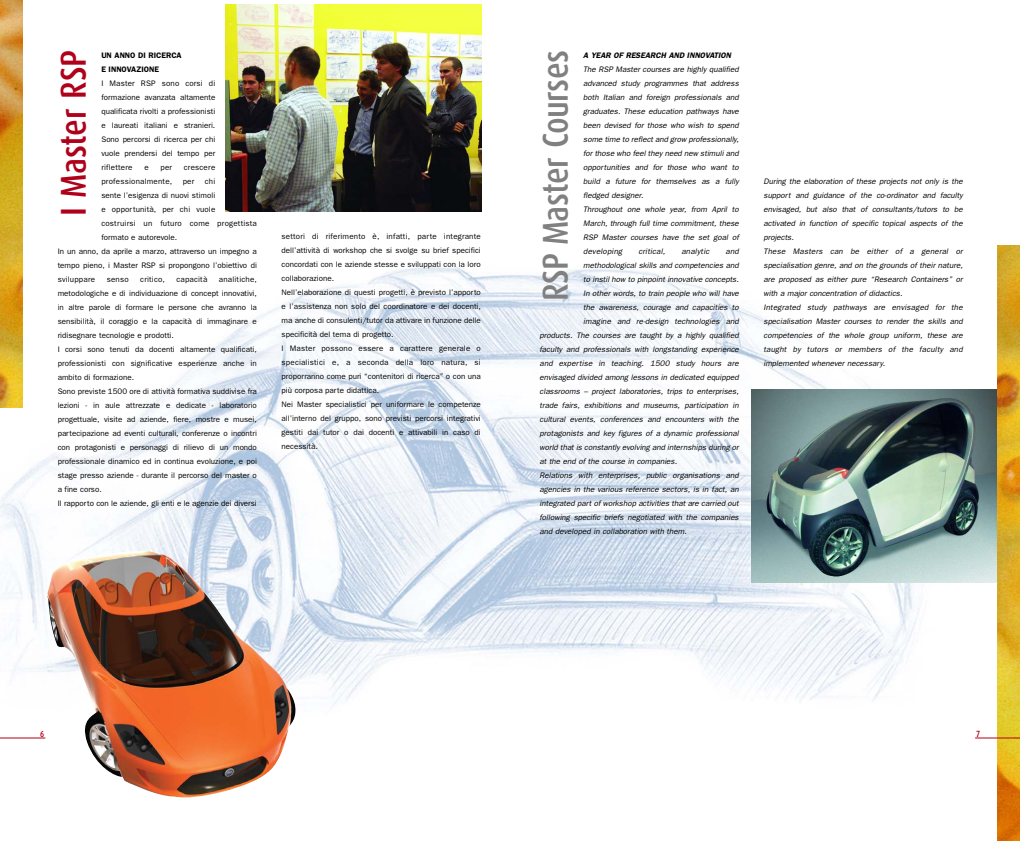
<style>
.page{position:relative;width:1020px;height:841px;background:#fff}
.page>*{position:absolute;margin:0;border:0;box-sizing:border-box;transform-origin:0 0}
.t1{font:500 36px "Dax Condensed";letter-spacing:-.015em;color:#808080}
.t2{font:500 36px "Dax Condensed";letter-spacing:-.005em;color:#b0011a}
.t3{font:500 9px "Dax Condensed";color:#b0011a}
.t4{font:italic 8px/14px "Franklin Gothic";color:#000}
.t5{font:8px/14px "Franklin Gothic";color:#000}
.t6{font:8px "Franklin Gothic";letter-spacing:.025em;color:#000}
.t7{font:italic 600 8px "Franklin Gothic";color:#000}
.t8{font:600 8px/14px "Franklin Gothic";color:#000}
.t9{font:italic 8px "Franklin Gothic";letter-spacing:.025em;color:#000}
</style>
<div class="page">
<img style="left:0;top:266px;width:981px;height:473px">
<img style="left:47px;top:551px;width:258px;height:247px">
<img style="left:0;top:0;width:23px;height:408px">
<hr style="left:0;top:738px;width:45px;height:1px;background:#b0011a">
<img style="left:751px;top:389px;width:247px;height:193px">
<img style="left:998px;top:245px;width:22px;height:596px">
<hr style="left:975px;top:738px;width:45px;height:1px;background:#b0011a">
<img style="left:225px;top:4px;width:257px;height:208px">
<h1 class="t2" style="left:58px;top:216px;width:167px;rotate:-90deg">I Master RSP</h1>
<p class="t8" style="left:101px;top:48px;width:82px">UN ANNO DI RICERCA<br>E INNOVAZIONE</p>
<p class="t5" style="left:101px;top:76px;width:115px;text-align:justify">I Master RSP sono corsi di formazione avanzata altamente qualificata rivolti a professionisti e laureati italiani e stranieri.<br>Sono percorsi di ricerca per chi vuole prendersi del tempo per riflettere</p>
<p class="t5" style="left:144px;top:160px;width:6px">e</p>
<p class="t5" style="left:161px;top:160px;width:13px">per</p>
<p class="t6" style="left:184px;top:164px;width:33px">crescere</p>
<p class="t6" style="left:101px;top:178px;width:72px">professionalmente,</p>
<p class="t5" style="left:183px;top:174px;width:13px">per</p>
<p class="t5" style="left:205px;top:174px;width:12px">chi</p>
<p class="t5" style="left:101px;top:188px;width:115px">sente l’esigenza di nuovi stimoli</p>
<p class="t5" style="left:101px;top:202px;width:115px">e opportunità, per chi vuole</p>
<p class="t6" style="left:101px;top:220px;width:157px">costruirsi un futuro come progettista</p>
<p class="t5" style="left:101px;top:230px;width:77px">formato e autorevole.</p>
<p class="t5" style="left:58px;top:244px;width:201px">In un anno, da aprile a marzo, attraverso un impegno a</p>
<p class="t5" style="left:58px;top:258px;width:201px">tempo pieno, i Master RSP si propongono l’obiettivo di</p>
<p class="t6" style="left:58px;top:276px;width:39px">sviluppare</p>
<p class="t5" style="left:107px;top:272px;width:24px">senso</p>
<p class="t6" style="left:140px;top:276px;width:26px">critico,</p>
<p class="t6" style="left:177px;top:276px;width:32px">capacità</p>
<p class="t5" style="left:58px;top:272px;width:201px;text-indent:161px">analitiche, metodologiche e di individuazione di concept innovativi, in altre parole di formare le persone che avranno la sensibilità, il coraggio e la capacità di immaginare e ridisegnare tecnologie e prodotti.<br>I corsi sono tenuti da docenti altamente qualificati, professionisti con significative esperienze anche in ambito di formazione.<br>Sono previste 1500 ore di attività formativa suddivise fra lezioni - in aule attrezzate e dedicate - laboratorio progettuale, visite ad aziende, fiere, mostre e musei, partecipazione ad eventi culturali, conferenze o incontri con protagonisti e personaggi di rilievo di un mondo professionale dinamico ed in continua evoluzione, e poi stage presso aziende - durante il percorso del master o a fine corso.<br>Il rapporto con le aziende, gli enti e le agenzie dei diversi</p>
<p class="t5" style="left:282px;top:230px;width:201px">settori di riferimento è, infatti, parte integrante dell’attività di workshop che si svolge su brief specifici concordati con le aziende stesse e sviluppati con la loro collaborazione.<br>Nell’elaborazione di questi progetti, è previsto l’apporto e l’assistenza non solo del coordinatore e dei docenti, ma anche di consulenti/tutor da attivare in funzione delle specificità del tema di progetto.<br>I Master possono essere a carattere generale o specialistici e, a seconda della loro natura, si proporranno come puri “contenitori di ricerca” o con una più corposa parte didattica.<br>Nei Master specialistici per uniformare le competenze all’interno del gruppo, sono previsti percorsi integrativi gestiti dai tutor o dai docenti e attivabili in caso di necessità.</p>
<h1 class="t1" style="left:539px;top:301px;width:252px;rotate:-90deg">RSP Master Courses</h1>
<p class="t7" style="left:583px;top:52px;width:149px">A YEAR OF RESEARCH AND INNOVATION</p>
<p class="t4" style="left:583px;top:62px;width:157px">The RSP Master courses are highly qualified advanced study programmes that address both Italian and foreign professionals and graduates. These education pathways have been devised for those who wish to spend some time to reflect and grow professionally, for those who feel they need new stimuli and opportunities and for those who want to build a future for themselves as a fully fledged designer.<br>Throughout one whole year, from April to March, through full time commitment, these RSP Master courses have the set goal of developing</p>
<p class="t9" style="left:638px;top:248px;width:28px">critical,</p>
<p class="t9" style="left:681px;top:248px;width:29px">analytic</p>
<p class="t4" style="left:726px;top:244px;width:15px">and</p>
<p class="t4" style="left:583px;top:258px;width:157px">methodological skills and competencies and</p>
<p class="t4" style="left:583px;top:272px;width:157px">to instil how to pinpoint innovative concepts.</p>
<p class="t4" style="left:583px;top:286px;width:157px">In other words, to train people who will have</p>
<p class="t4" style="left:583px;top:300px;width:157px">the awareness, courage and capacities to</p>
<p class="t4" style="left:583px;top:314px;width:157px">imagine and re-design technologies and</p>
<p class="t4" style="left:540px;top:328px;width:201px">products. The courses are taught by a highly qualified</p>
<p class="t4" style="left:540px;top:342px;width:201px">faculty and professionals with longstanding experience</p>
<p class="t4" style="left:540px;top:356px;width:201px">and expertise in teaching. 1500 study hours are</p>
<p class="t4" style="left:540px;top:370px;width:201px">envisaged divided among lessons in dedicated equipped</p>
<p class="t4" style="left:540px;top:384px;width:201px">classrooms – project laboratories, trips to enterprises,</p>
<p class="t4" style="left:540px;top:398px;width:201px">trade fairs, exhibitions and museums, participation in</p>
<p class="t4" style="left:540px;top:412px;width:201px">cultural events, conferences and encounters with the</p>
<p class="t4" style="left:540px;top:426px;width:201px">protagonists and key figures of a dynamic professional</p>
<p class="t4" style="left:540px;top:440px;width:201px">world that is constantly evolving and internships during or</p>
<p class="t4" style="left:540px;top:454px;width:139px">at the end of the course in companies.</p>
<p class="t4" style="left:540px;top:468px;width:201px">Relations with enterprises, public organisations and</p>
<p class="t4" style="left:540px;top:482px;width:201px">agencies in the various reference sectors, is in fact, an</p>
<p class="t4" style="left:540px;top:496px;width:201px">integrated part of workshop activities that are carried out</p>
<p class="t4" style="left:540px;top:510px;width:201px">following specific briefs negotiated with the companies</p>
<p class="t4" style="left:540px;top:524px;width:149px">and developed in collaboration with them.</p>
<p class="t4" style="left:764px;top:174px;width:201px">During the elaboration of these projects not only is the support and guidance of the co-ordinator and faculty envisaged, but also that of consultants/tutors to be activated in function of specific topical aspects of the projects.<br>These Masters can be either of a general or specialisation genre, and on the grounds of their nature, are proposed as either pure “Research Containers” or with a major concentration of didactics.<br>Integrated study pathways are envisaged for the specialisation Master courses to render the skills and competencies of the whole group uniform, these are taught by tutors or members of the faculty and implemented whenever necessary.</p>
<p class="t3" style="left:40px;top:730px;width:6px">6</p>
<p class="t3" style="left:976px;top:730px;width:6px">7</p>
</div>
